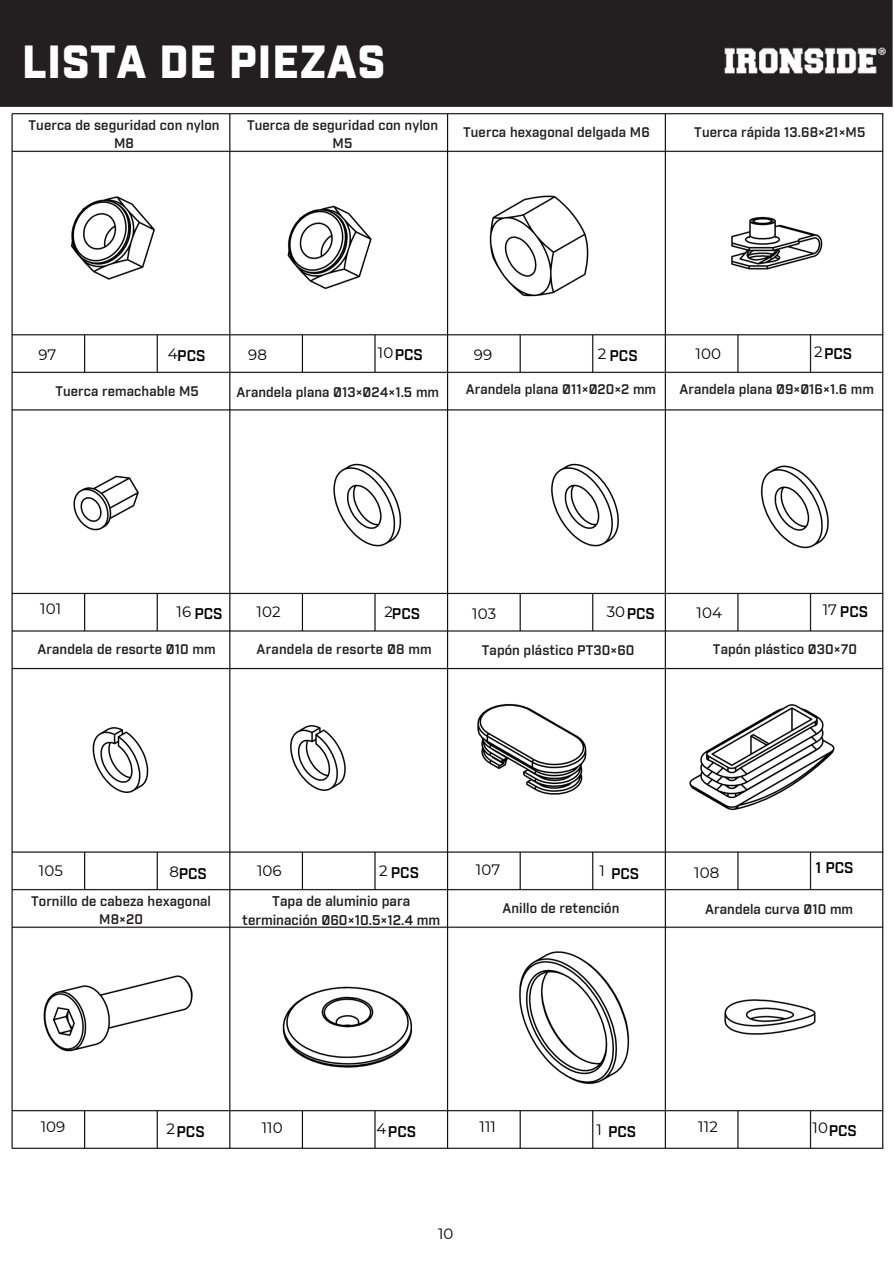
<style>
.page{position:relative;width:894px;height:1264px;background:#fff}
.page>*{position:absolute;margin:0;border:0;box-sizing:border-box;transform-origin:0 0}
.t1{font:900 45px "Industry";letter-spacing:.01em;color:#fff}
.t2{font:15px "Montserrat";letter-spacing:.005em;color:#000}
.t3{font:600 15px "Industry";color:#000}
.t4{font:14.85px "Montserrat";color:#000}
.t5{font:600 13.8px/19.2px "Industry";color:#231f20;text-align:center}
.t6{font:600 13.5px/18px "Industry";letter-spacing:.005em;color:#231f20;text-align:center}
</style>
<div class="page">
<div style="left:0;top:0;width:892px;height:107px;background:#231f20"></div>
<img style="left:4px;top:105px;width:886px;height:1044px">
<h1 class="t1" style="left:22px;top:43px;width:365px">LISTA DE PIEZAS</h1>
<h3 class="t6" style="left:29px;top:117px;width:192px">Tuerca de seguridad con nylon<br>M8</h3>
<p class="t6" style="left:247px;top:117px;width:192px">Tuerca de seguridad con nylon<br>M5</p>
<p class="t6" style="left:463px;top:124px;width:188px">Tuerca hexagonal delgada M6</p>
<h3 class="t6" style="left:694px;top:124px;width:172px">Tuerca rápida 13.68×21×M5</h3>
<p class="t2" style="left:38px;top:345px;width:20px">97</p>
<p class="t2" style="left:168px;top:344px;width:11px">4</p>
<h3 class="t3" style="left:177px;top:349px;width:30px">PCS</h3>
<p class="t2" style="left:248px;top:345px;width:20px">98</p>
<p class="t2" style="left:378px;top:343px;width:17px">10</p>
<h2 class="t3" style="left:394px;top:348px;width:30px">PCS</h2>
<h3 class="t2" style="left:474px;top:345px;width:20px">99</h3>
<p class="t2" style="left:597px;top:344px;width:10px">2</p>
<p class="t3" style="left:609px;top:349px;width:30px">PCS</p>
<p class="t2" style="left:695px;top:345px;width:27px">100</p>
<h3 class="t2" style="left:813px;top:342px;width:10px">2</h3>
<h3 class="t3" style="left:823px;top:347px;width:30px">PCS</h3>
<p class="t6" style="left:55px;top:382px;width:145px">Tuerca remachable M5</p>
<h3 class="t6" style="left:236px;top:383px;width:204px">Arandela plana Ø13×Ø24×1.5 mm</h3>
<h3 class="t6" style="left:465px;top:381px;width:192px">Arandela plana Ø11×Ø20×2 mm</h3>
<p class="t6" style="left:679px;top:381px;width:196px">Arandela plana Ø9×Ø16×1.6 mm</p>
<p class="t2" style="left:40px;top:600px;width:22px">101</p>
<p class="t2" style="left:176px;top:602px;width:16px">16</p>
<h2 class="t3" style="left:194px;top:607px;width:30px">PCS</h2>
<p class="t2" style="left:256px;top:602px;width:26px">102</p>
<p class="t2" style="left:384px;top:602px;width:10px">2</p>
<p class="t3" style="left:392px;top:607px;width:30px">PCS</p>
<p class="t2" style="left:472px;top:604px;width:25px">103</p>
<p class="t2" style="left:606px;top:602px;width:20px">30</p>
<p class="t3" style="left:626px;top:607px;width:30px">PCS</p>
<h2 class="t2" style="left:696px;top:603px;width:27px">104</h2>
<h2 class="t2" style="left:822px;top:600px;width:16px">17</h2>
<h2 class="t3" style="left:839px;top:605px;width:30px">PCS</h2>
<h3 class="t6" style="left:37px;top:640px;width:179px">Arandela de resorte Ø10 mm</h3>
<p class="t6" style="left:256px;top:640px;width:176px">Arandela de resorte Ø8 mm</p>
<p class="t6" style="left:481px;top:641px;width:154px">Tapón plástico PT30×60</p>
<p class="t6" style="left:712px;top:641px;width:145px">Tapón plástico Ø30×70</p>
<p class="t2" style="left:39px;top:861px;width:26px">105</p>
<h2 class="t2" style="left:169px;top:862px;width:11px">8</h2>
<p class="t3" style="left:179px;top:867px;width:30px">PCS</p>
<h2 class="t2" style="left:257px;top:861px;width:26px">106</h2>
<p class="t2" style="left:379px;top:861px;width:10px">2</p>
<h3 class="t3" style="left:391px;top:866px;width:30px">PCS</h3>
<h2 class="t2" style="left:476px;top:860px;width:26px">107</h2>
<h2 class="t2" style="left:599px;top:861px;width:7px">1</h2>
<h2 class="t3" style="left:610px;top:866px;width:30px">PCS</h2>
<h3 class="t2" style="left:694px;top:863px;width:27px">108</h3>
<h3 class="t3" style="left:815px;top:861px;width:40px">1 PCS</h3>
<h2 class="t6" style="left:31px;top:892px;width:181px">Tornillo de cabeza hexagonal<br>M8×20</h2>
<h2 class="t5" style="left:242px;top:892px;width:199px">Tapa de aluminio para terminación Ø60×10.5×12.4 mm</h2>
<h2 class="t6" style="left:502px;top:900px;width:118px">Anillo de retención</h2>
<h2 class="t6" style="left:705px;top:901px;width:149px">Arandela curva Ø10 mm</h2>
<p class="t2" style="left:41px;top:1117px;width:26px">109</p>
<p class="t2" style="left:166px;top:1119px;width:10px">2</p>
<p class="t3" style="left:176px;top:1124px;width:30px">PCS</p>
<p class="t2" style="left:261px;top:1118px;width:22px">110</p>
<h2 class="t2" style="left:376px;top:1119px;width:11px">4</h2>
<p class="t3" style="left:388px;top:1124px;width:30px">PCS</p>
<p class="t2" style="left:479px;top:1117px;width:18px">111</p>
<h3 class="t2" style="left:596px;top:1120px;width:7px">1</h3>
<h3 class="t3" style="left:608px;top:1125px;width:30px">PCS</h3>
<p class="t4" style="left:438px;top:1224px;width:17px">10</p>
<p class="t2" style="left:698px;top:1117px;width:21px">112</p>
<p class="t2" style="left:812px;top:1118px;width:17px">10</p>
<p class="t3" style="left:828px;top:1123px;width:30px">PCS</p>
</div>
